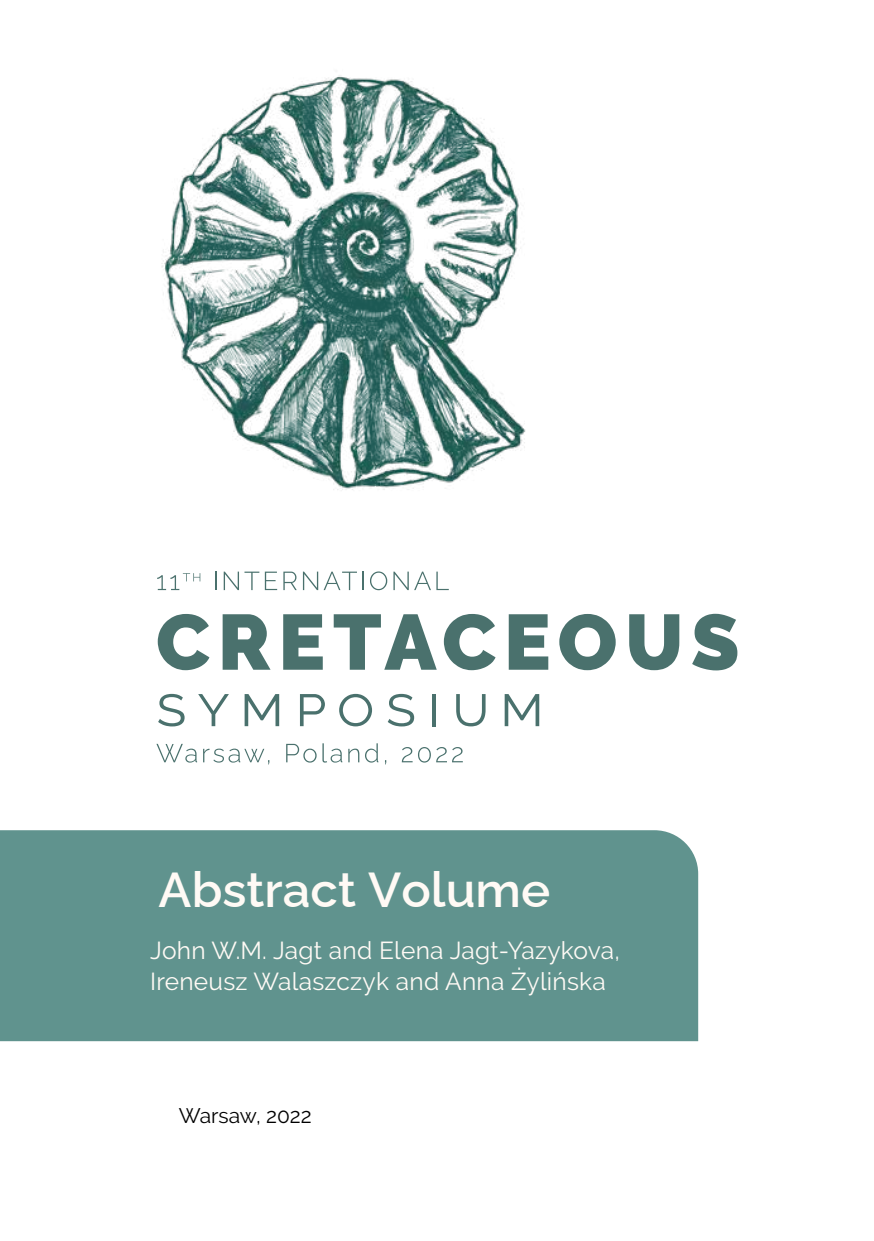
<style>
.page{position:relative;width:874px;height:1241px;background:#fff}
.page>*{position:absolute;margin:0;border:0;box-sizing:border-box;transform-origin:0 0}
.t1{font:100 49px "Raleway";color:#fffaf5}
.t2{font:24.5px/31.5px "Raleway";letter-spacing:.01em;color:#fffaf5}
.t3{font:21px "Raleway";color:#000}
</style>
<div class="page">
<svg style="left:158px;top:614px;width:51px;height:56px"></svg>
<svg style="left:222px;top:614px;width:48px;height:55px"></svg>
<svg style="left:283px;top:614px;width:39px;height:55px"></svg>
<svg style="left:333px;top:614px;width:103px;height:55px"></svg>
<svg style="left:443px;top:614px;width:52px;height:56px"></svg>
<svg style="left:508px;top:614px;width:40px;height:55px"></svg>
<svg style="left:559px;top:614px;width:56px;height:56px"></svg>
<svg style="left:629px;top:614px;width:50px;height:56px"></svg>
<svg style="left:692px;top:613px;width:45px;height:57px"></svg>
<svg style="left:158px;top:693px;width:26px;height:33px"></svg>
<svg style="left:198px;top:694px;width:31px;height:32px"></svg>
<svg style="left:244px;top:694px;width:35px;height:32px"></svg>
<svg style="left:300px;top:694px;width:25px;height:32px"></svg>
<svg style="left:339px;top:693px;width:33px;height:33px"></svg>
<svg style="left:387px;top:693px;width:27px;height:33px"></svg>
<hr style="left:432px;top:694px;width:3px;height:32px;background:#4a716d">
<svg style="left:456px;top:694px;width:29px;height:32px"></svg>
<svg style="left:504px;top:694px;width:35px;height:32px"></svg>
<svg style="left:156px;top:743px;width:41px;height:19px"></svg>
<svg style="left:203px;top:748px;width:66px;height:16px"></svg>
<svg style="left:286px;top:743px;width:30px;height:19px"></svg>
<svg style="left:322px;top:743px;width:20px;height:19px"></svg>
<svg style="left:348px;top:748px;width:11px;height:14px"></svg>
<svg style="left:365px;top:743px;width:13px;height:19px"></svg>
<svg style="left:401px;top:747px;width:11px;height:15px"></svg>
<svg style="left:418px;top:747px;width:12px;height:15px"></svg>
<svg style="left:436px;top:747px;width:26px;height:15px"></svg>
<svg style="left:157px;top:573px;width:43px;height:17px"></svg>
<svg style="left:215px;top:571px;width:1px;height:19px"></svg>
<svg style="left:223px;top:571px;width:36px;height:19px"></svg>
<svg style="left:265px;top:571px;width:12px;height:19px"></svg>
<svg style="left:283px;top:571px;width:13px;height:19px"></svg>
<svg style="left:303px;top:571px;width:60px;height:19px"></svg>
<svg style="left:370px;top:571px;width:17px;height:19px"></svg>
<svg style="left:393px;top:571px;width:15px;height:19px"></svg>
<svg style="left:414px;top:571px;width:34px;height:19px"></svg>
<img style="left:161px;top:75px;width:365px;height:415px">
<div style="left:0;top:830px;width:697px;height:210px;background:#60938e"></div>
<h1 class="t1" style="left:158px;top:850px;width:393px">Abstract Volume</h1>
<p class="t2" style="left:150px;top:934px;width:471px">John W.M. Jagt and Elena Jagt-Yazykova,<br>Ireneusz Walaszczyk and Anna Żylińska</p>
<p class="t3" style="left:179px;top:1103px;width:134px">Warsaw, 2022</p>
</div>
